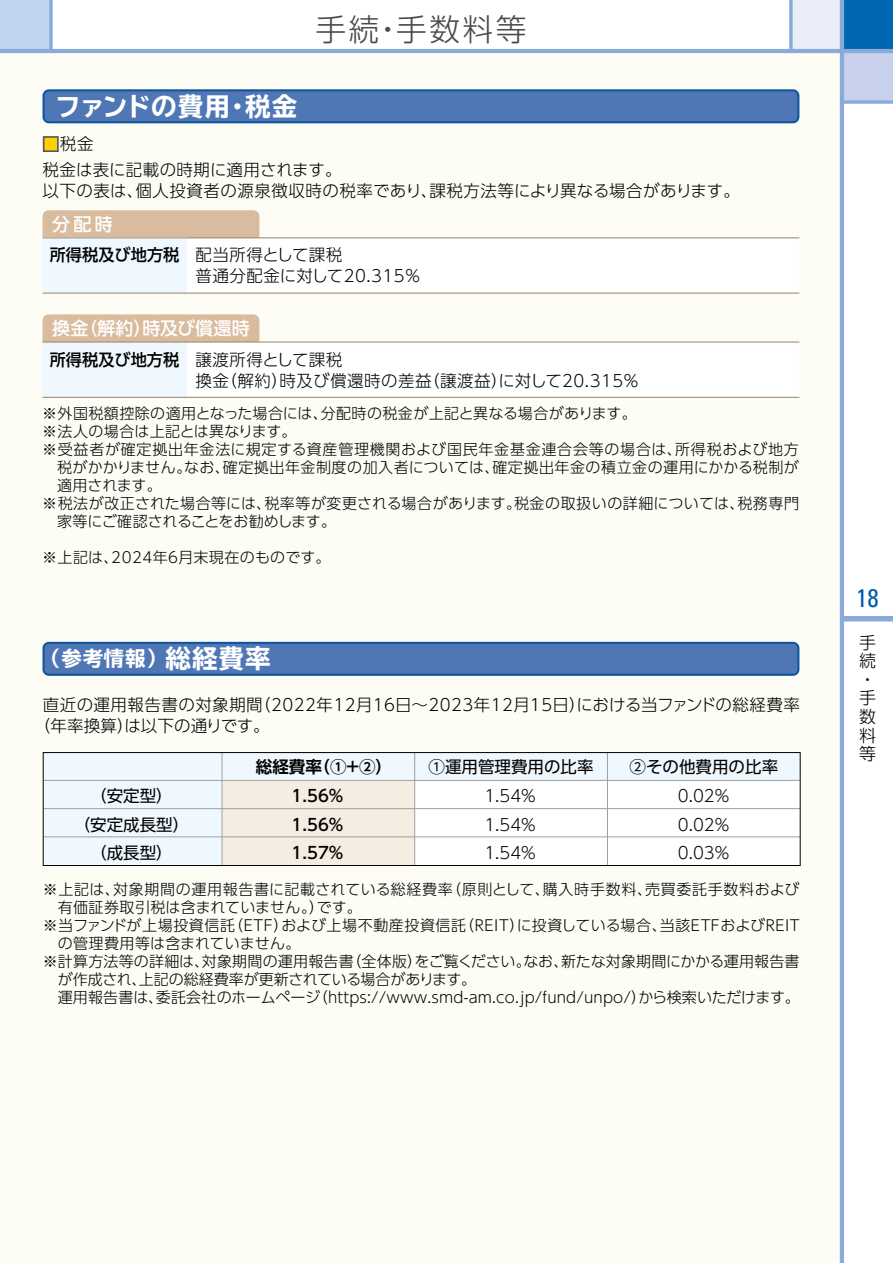
<style>
.page{position:relative;width:893px;height:1263px;background:#fff}
.page>*{position:absolute;margin:0;border:0;box-sizing:border-box;transform-origin:0 0}
.t1{font:300 30.75px "UD Shin Go Pro";letter-spacing:.08em;color:#4c4948}
.t2{font:700 expanded 25.5px "TBUD Go Std";color:#fff}
.t3{font:condensed 25.5px "Univers";color:#005bac}
.t4{font:700 expanded 20.4px "TBUD Go Std";color:#fff}
.t5{font:500 18px "UD Shin Go Pro";letter-spacing:.01em;color:#fff}
.t6{font:300 16.95px/18.6px "UD Shin Go Pro";color:#000}
.t7{font:300 16.5px/21px "UD Shin Go Pro";letter-spacing:.03em;color:#000}
.t8{font:16.5px/28.2px "UD Shin Go Pro";color:#000;text-align:center}
.t9{font:500 16.5px/28.2px "UD Shin Go Pro";color:#000;text-align:justify}
.t10{font:700 16.5px "UD Shin Go Pro De";color:#000}
.t11{font:300 15px "UD Shin Go Pro";letter-spacing:.015em;color:#000}
.t12{font:300 15px "UD Shin Go Pro";letter-spacing:.035em;color:#000}
.t13{font:300 15px "UD Shin Go Pro";letter-spacing:.04em;color:#000}
.t14{font:300 15px "UD Shin Go Pro";letter-spacing:.045em;color:#000}
.t15{font:300 15px "UD Shin Go Pro";letter-spacing:.05em;color:#000}
.t16{font:300 15px "UD Shin Go Pro";letter-spacing:-.01em;color:#000}
.s1{color:#fdd000}
.s2{font-weight:500}
.s3{font-size:25.5px}
</style>
<div class="page">
<div style="left:0;top:0;width:51px;height:51px;background:#c0d6ef"></div>
<div style="left:842px;top:0;width:51px;height:51px;background:#0067b3"></div>
<div style="left:842px;top:51px;width:51px;height:51px;background:#c7d1eb"></div>
<div style="left:791px;top:0;width:51px;height:51px;background:#eaedf7"></div>
<svg style="left:49px;top:0;width:4px;height:49px"></svg>
<div style="left:0;top:51px;width:842px;height:1212px;background:#fdfcf5"></div>
<div style="left:842px;top:616px;width:51px;height:5px;background:#88abda"></div>
<hr style="left:840px;top:0;width:4px;height:1263px;background:#88abda">
<hr style="left:0;top:49px;width:893px;height:4px;background:#88abda">
<svg style="left:844px;top:100px;width:49px;height:4px"></svg>
<svg style="left:789px;top:0;width:4px;height:49px"></svg>
<div style="left:43px;top:210px;width:216px;height:34px;background:#d9bb9e;border-radius:6px"></div>
<div style="left:43px;top:314px;width:216px;height:34px;background:#d9bb9e;border-radius:6px"></div>
<div style="left:43px;top:342px;width:756px;height:55px;background:#fff"></div>
<div style="left:43px;top:342px;width:144px;height:55px;background:#eff8fe"></div>
<div style="left:43px;top:238px;width:757px;height:55px;background:#fff"></div>
<div style="left:43px;top:238px;width:144px;height:55px;background:#eff8fe"></div>
<hr style="left:43px;top:293px;width:756px;height:1px;background:#9d8771">
<hr style="left:43px;top:237px;width:756px;height:1px;background:#9d8771">
<hr style="left:43px;top:397px;width:756px;height:1px;background:#9d8771">
<hr style="left:43px;top:341px;width:756px;height:2px;background:#9d8771">
<svg style="left:43px;top:89px;width:756px;height:34px;background:#4974b2"></svg>
<svg style="left:43px;top:642px;width:756px;height:34px;background:#4873b2"></svg>
<div style="left:43px;top:136px;width:16px;height:16px;border:2px solid #595757"></div>
<div style="left:43px;top:752px;width:179px;height:113px;background:#eff8fe"></div>
<div style="left:222px;top:752px;width:578px;height:29px;background:#eff8fe"></div>
<div style="left:222px;top:780px;width:578px;height:85px;background:#fff"></div>
<div style="left:222px;top:781px;width:193px;height:84px;background:#f5ece2"></div>
<hr style="left:414px;top:752px;width:1px;height:113px;background:#9fa0a0">
<hr style="left:222px;top:752px;width:1px;height:113px;background:#9fa0a0">
<hr style="left:607px;top:752px;width:1px;height:113px;background:#9fa0a0">
<hr style="left:43px;top:808px;width:757px;height:1px;background:#9fa0a0">
<hr style="left:43px;top:836px;width:757px;height:1px;background:#9fa0a0">
<hr style="left:43px;top:780px;width:757px;height:1px;background:#9fa0a0">
<div style="left:43px;top:752px;width:757px;height:114px;border:1px solid #000"></div>
<h1 class="t1" style="left:315px;top:4px;width:213px">手続・手数料等</h1>
<h2 class="t2" style="left:55px;top:92px;width:244px">ファンドの費用・税金</h2>
<p class="t7" style="left:43px;top:133px;width:53px"><span class="s1">■</span>税金</p>
<p class="t7" style="left:43px;top:158px;width:699px">税金は表に記載の時期に適用されます。<br>以下の表は、個人投資者の源泉徴収時の税率であり、課税方法等により異なる場合があります。</p>
<p class="t5" style="left:52px;top:210px;width:62px">分配時</p>
<p class="t7" style="left:196px;top:244px;width:227px;text-indent:-146px"><span class="s2">所得税及び地方税</span> 配当所得として課税<br>普通分配金に対して20.315％</p>
<p class="t5" style="left:52px;top:314px;width:199px">換金（解約）時及び償還時</p>
<p class="t7" style="left:196px;top:348px;width:445px;text-indent:-146px"><span class="s2">所得税及び地方税</span> 譲渡所得として課税<br>換金（解約）時及び償還時の差益（譲渡益）に対して20.315％</p>
<p class="t11" style="left:42px;top:401px;width:596px">※外国税額控除の適用となった場合には、分配時の税金が上記と異なる場合があります。</p>
<p class="t11" style="left:42px;top:419px;width:256px">※法人の場合は上記とは異なります。</p>
<p class="t15" style="left:42px;top:437px;width:758px">※受益者が確定拠出年金法に規定する資産管理機関および国民年金基金連合会等の場合は、所得税および地方</p>
<p class="t12" style="left:57px;top:455px;width:743px">税がかかりません。なお、確定拠出年金制度の加入者については、確定拠出年金の積立金の運用にかかる税制が</p>
<p class="t11" style="left:57px;top:473px;width:106px">適用されます。</p>
<p class="t12" style="left:42px;top:491px;width:758px">※税法が改正された場合等には、税率等が変更される場合があります。税金の取扱いの詳細については、税務専門</p>
<p class="t16" style="left:57px;top:509px;width:280px">家等にご確認されることをお勧めします。</p>
<p class="t11" style="left:42px;top:545px;width:290px">※上記は、2024年6月末現在のものです。</p>
<h3 class="t4" style="left:40px;top:647px;width:232px">（参考情報）<span class="s3">総経費率</span></h3>
<p class="t7" style="left:34px;top:693px;width:768px;text-indent:9px">直近の運用報告書の対象期間（2022年12月16日～2023年12月15日）における当ファンドの総経費率（年率換算）は以下の通りです。</p>
<p class="t8" style="left:74px;top:781px;width:117px">（安定型）<br>（安定成長型）（成長型）</p>
<p class="t10" style="left:256px;top:753px;width:138px">総経費率（①+②）</p>
<p class="t8" style="left:429px;top:752px;width:167px">①運用管理費用の比率</p>
<p class="t8" style="left:629px;top:752px;width:150px">②その他費用の比率</p>
<p class="t9" style="left:292px;top:781px;width:53px">1.56% 1.56% 1.57%</p>
<p class="t7" style="left:484px;top:781px;width:53px;line-height:28.2px;text-align:justify">1.54% 1.54% 1.54%</p>
<p class="t7" style="left:678px;top:781px;width:53px;line-height:28.2px;text-align:justify">0.02% 0.02% 0.03%</p>
<p class="t14" style="left:43px;top:877px;width:758px">※上記は、対象期間の運用報告書に記載されている総経費率（原則として、購入時手数料、売買委託手数料および</p>
<p class="t11" style="left:58px;top:895px;width:306px">有価証券取引税は含まれていません。）です。</p>
<p class="t13" style="left:43px;top:913px;width:758px">※当ファンドが上場投資信託（ETF）および上場不動産投資信託（REIT）に投資している場合、当該ETFおよびREIT</p>
<p class="t11" style="left:58px;top:931px;width:244px">の管理費用等は含まれていません。</p>
<p class="t11" style="left:43px;top:949px;width:758px">※計算方法等の詳細は、対象期間の運用報告書（全体版）をご覧ください。なお、新たな対象期間にかかる運用報告書</p>
<p class="t11" style="left:58px;top:967px;width:420px">が作成され、上記の総経費率が更新されている場合があります。</p>
<p class="t11" style="left:58px;top:985px;width:744px">運用報告書は、委託会社のホームページ（https://www.smd-am.co.jp/fund/unpo/）から検索いただけます。</p>
<h2 class="t3" style="left:856px;top:582px;width:24px">18</h2>
<p class="t6" style="left:859px;top:632px;width:18px">手続・手数料等</p>
</div>
